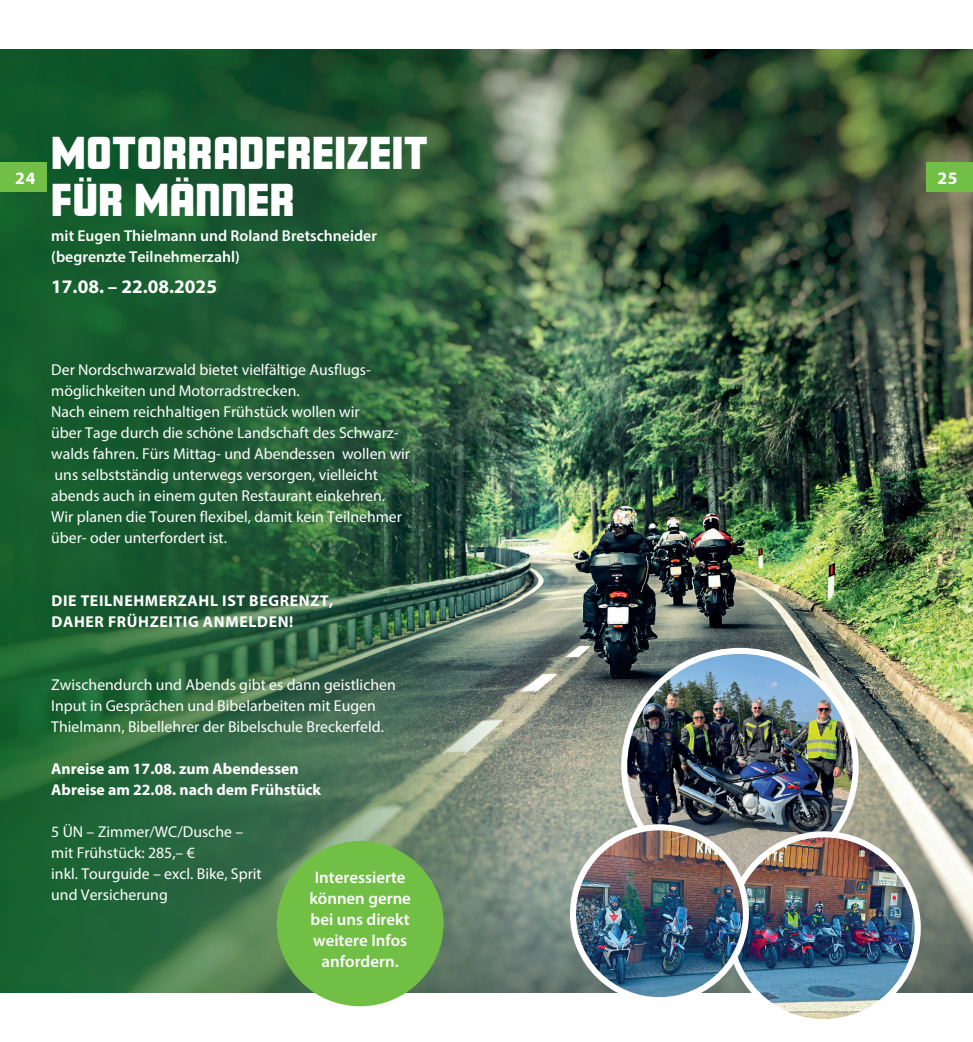
<style>
.page{position:relative;width:973px;height:1042px;background:#fff}
.page>*{position:absolute;margin:0;border:0;box-sizing:border-box;transform-origin:0 0}
.t1{font:900 40.25px/47.2px "Amboy";letter-spacing:.02em;color:#fff}
.t2{font:700 19.25px "Myriad Pro";color:#fff}
.t3{font:700 17.5px "Myriad Pro";color:#fff}
.t4{font:600 16.8px/21px "Myriad Pro";color:#fff;text-align:center}
.t5{font:15.75px/21px "Myriad Pro";color:#fff}
.t6{font:600 15.75px/21px "Myriad Pro";color:#fff}
.t7{font:700 15.75px/21px "Myriad Pro";color:#fff}
.t8{font:700 15.75px/21px "Myriad Pro";letter-spacing:.04em;color:#fff}
</style>
<div class="page">
<img style="left:0;top:50px;width:972px;height:942px">
<svg style="left:0;top:992px;width:521px;height:1px"></svg>
<div style="left:0;top:162px;width:46px;height:30px;background:#71bf44"></div>
<div style="left:926px;top:162px;width:46px;height:30px;background:#71bf44"></div>
<div style="left:277px;top:841px;width:166px;height:165px;background:#71bf44;border-radius:50%"></div>
<img style="left:624px;top:651px;width:231px;height:183px">
<div style="left:621px;top:648px;width:237px;height:237px;border:6px solid #fff;border-radius:50%"></div>
<img style="left:745px;top:834px;width:172px;height:184px">
<div style="left:726px;top:831px;width:194px;height:194px;border:6px solid #fff;border-radius:50%"></div>
<img style="left:573px;top:828px;width:172px;height:168px">
<div style="left:570px;top:824px;width:178px;height:179px;border:6px solid #fff;border-radius:50%"></div>
<h1 class="t1" style="left:51px;top:129px;width:378px">MOTORRADFREIZEIT<br>FÜR MÄNNER</h1>
<p class="t6" style="left:51px;top:224px;width:327px">mit Eugen Thielmann und Roland Bretschneider (begrenzte Teilnehmerzahl)</p>
<p class="t2" style="left:51px;top:274px;width:167px">17.08. – 22.08.2025</p>
<p class="t3" style="left:15px;top:167px;width:22px">24</p>
<p class="t3" style="left:937px;top:167px;width:22px">25</p>
<p class="t5" style="left:51px;top:359px;width:360px">Der Nordschwarzwald bietet vielfältige Ausflugs&shy;möglichkeiten und Motorradstrecken.<br>Nach einem reichhaltigen Frühstück wollen wir<br>über Tage durch die schöne Landschaft des Schwarz&shy;walds fahren. Fürs Mittag- und Abendessen wollen wir uns selbstständig unterwegs versorgen, vielleicht abends auch in einem guten Restaurant einkehren.<br>Wir planen die Touren flexibel, damit kein Teilnehmer über- oder unterfordert ist.</p>
<p class="t8" style="left:51px;top:590px;width:283px">DIE TEILNEHMERZAHL IST BEGRENZT,<br>DAHER FRÜHZEITIG ANMELDEN!</p>
<p class="t5" style="left:51px;top:674px;width:346px">Zwischendurch und Abends gibt es dann geistlichen<br>Input in Gesprächen und Bibelarbeiten mit Eugen<br>Thielmann, Bibellehrer der Bibelschule Breckerfeld.</p>
<p class="t7" style="left:51px;top:758px;width:271px">Anreise am 17.08. zum Abendessen<br>Abreise am 22.08. nach dem Frühstück</p>
<p class="t5" style="left:51px;top:821px;width:212px">5 ÜN – Zimmer/WC/Dusche – mit Frühstück: 285,– €<br>inkl. Tourguide – excl. Bike, Sprit und Versicherung</p>
<p class="t4" style="left:309px;top:866px;width:103px">Interessierte können gerne bei uns direkt weitere Infos anfordern.</p>
</div>
